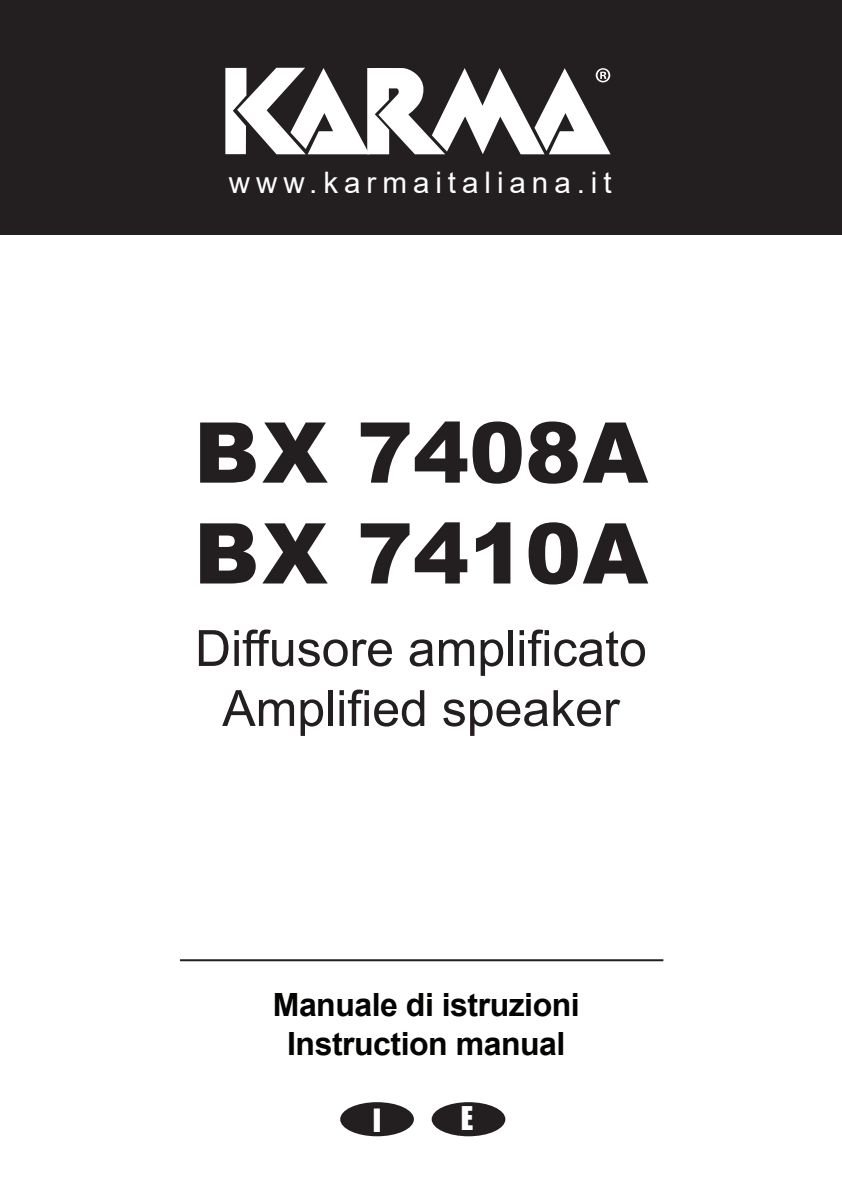
<style>
.page{position:relative;width:842px;height:1191px;background:#fff}
.page>*{position:absolute;margin:0;border:0;box-sizing:border-box;transform-origin:0 0}
.t1{font:900 84px/100.8px "Arial";color:#231f20}
.t2{font:50px/60px "Arial";color:#231f20;text-align:center}
.t3{font:700 32px/38.4px "Arial";letter-spacing:-.015em;color:#040503;text-align:center}
.t4{font:30px "Impact";color:#fff}
.t5{font:29.6px "Arial";letter-spacing:.2em;color:#fff}
.t6{font:29.4px "Impact";color:#fff}
</style>
<div class="page">
<div style="left:0;top:0;width:842px;height:234px;background:#231f20"></div>
<div style="left:340px;top:1102px;width:74px;height:34px;background:#231f20;border-radius:50%"></div>
<div style="left:432px;top:1102px;width:73px;height:34px;background:#231f20;border-radius:50%"></div>
<svg style="left:225px;top:68px;width:386px;height:86px"></svg>
<hr style="left:180px;top:959px;width:483px;height:2px;background:#231f20">
<p class="t5" style="left:229px;top:163px;width:384px">www.karmaitaliana.it</p>
<h1 class="t1" style="left:194px;top:400px;width:456px">BX 7408A<br>BX 7410A</h1>
<h2 class="t2" style="left:195px;top:618px;width:453px">Diffusore amplificato<br>Amplified speaker</h2>
<p class="t3" style="left:273px;top:986px;width:308px">Manuale di istruzioni<br>Instruction manual</p>
<p class="t6" style="left:373px;top:1097px;width:10px">I</p>
<p class="t4" style="left:461px;top:1094px;width:14px">E</p>
</div>
